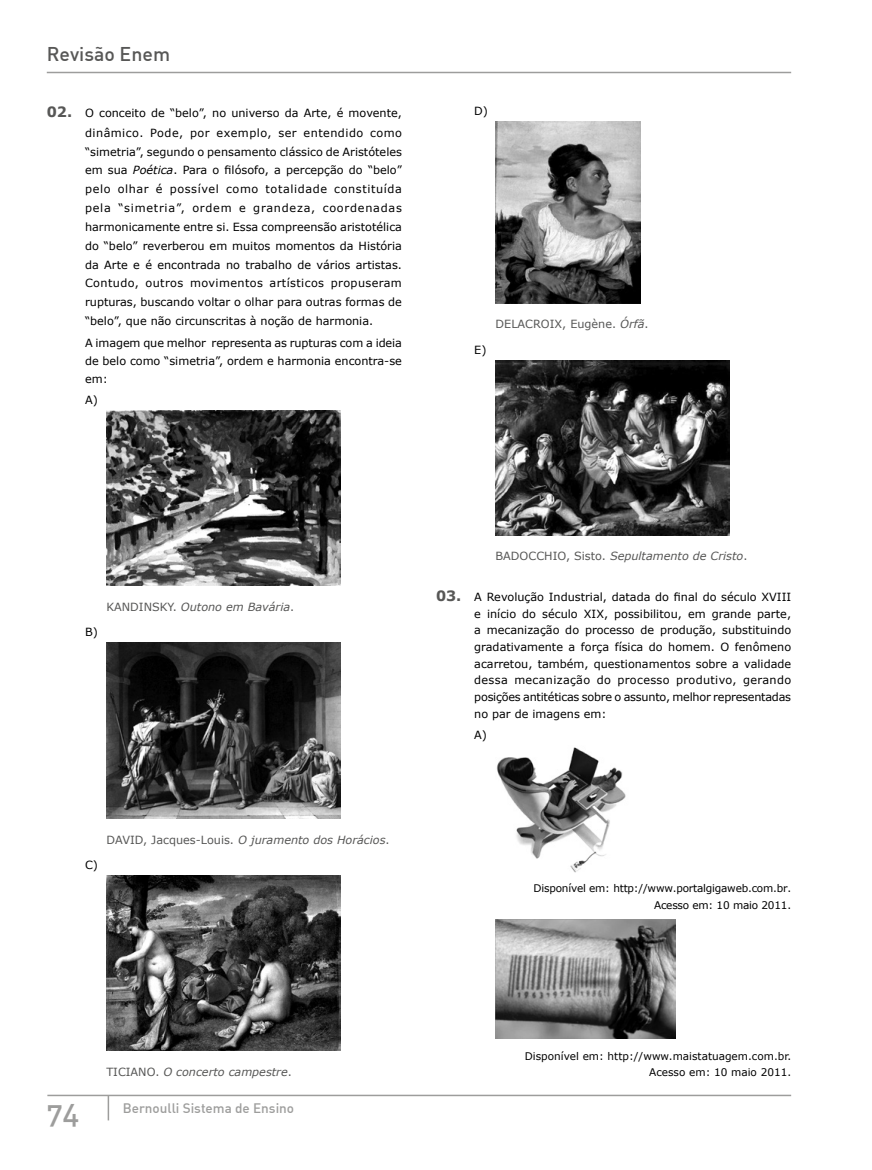
<style>
.page{position:relative;width:872px;height:1170px;background:#fff}
.page>*{position:absolute;margin:0;border:0;box-sizing:border-box;transform-origin:0 0}
.t1{font:500 30px "DIN Alternate";color:#9d9d9c}
.t2{font:500 19.5px "DIN";color:#575756}
.t3{font:500 13.5px "DIN Alternate";color:#9d9d9c}
.t4{font:11.25px/18.9px "Verdana";color:#000;text-align:justify}
.t5{font:italic 11.25px "Verdana";color:#575756}
.t6{font:11.25px "Verdana";color:#575756}
.t7{font:10.5px/16.6px "Verdana";letter-spacing:-.02em;color:#000;text-align:right}
.t8{font:10.5px/16.6px "Verdana";color:#000;text-align:right}
.s1{font-weight:700;font-size:14.25px;color:#575756}
.s2{font-style:italic}
.s3{font-style:normal}
</style>
<div class="page">
<hr style="left:47px;top:72px;width:744px;height:1px;background:#9d9d9c">
<svg style="left:108px;top:1096px;width:1px;height:24px"></svg>
<hr style="left:47px;top:1094px;width:744px;height:2px;background:#9d9d9c">
<img style="left:106px;top:411px;width:234px;height:174px">
<img style="left:106px;top:642px;width:234px;height:176px">
<img style="left:106px;top:875px;width:234px;height:175px">
<img style="left:495px;top:122px;width:145px;height:181px">
<img style="left:495px;top:360px;width:234px;height:175px">
<img style="left:496px;top:747px;width:130px;height:125px">
<img style="left:495px;top:919px;width:180px;height:119px">
<h2 class="t2" style="left:47px;top:41px;width:125px">Revisão Enem</h2>
<p class="t4" style="left:85px;top:104px;width:318px;text-indent:-38px"><span class="s1">02.</span> O conceito de “belo”, no universo da Arte, é movente, dinâmico. Pode, por exemplo, ser entendido como “simetria”, segundo o pensamento clássico de Aristóteles em sua <span class="s2">Poética</span>. Para o filósofo, a percepção do “belo” pelo olhar é possível como totalidade constituída pela “simetria”, ordem e grandeza, coordenadas harmonicamente entre si. Essa compreensão aristotélica do “belo” reverberou em muitos momentos da História da Arte e é encontrada no trabalho de vários artistas.<br>Contudo, outros movimentos artísticos propuseram rupturas, buscando voltar o olhar para outras formas de “belo”, que não circunscritas à noção de harmonia.</p>
<p class="t4" style="left:85px;top:334px;width:318px;line-height:18px">A imagem que melhor representa as rupturas com a ideia de belo como “simetria”, ordem e harmonia encontra-se em:</p>
<p class="t4" style="left:85px;top:390px;width:14px">A)</p>
<p class="t4" style="left:474px;top:101px;width:15px">D)</p>
<p class="t4" style="left:474px;top:340px;width:14px">E)</p>
<p class="t6" style="left:495px;top:316px;width:155px">DELACROIX, Eugène. <span class="s2">Órfã</span>.</p>
<p class="t4" style="left:85px;top:622px;width:14px">B)</p>
<p class="t5" style="left:106px;top:599px;width:189px"><span class="s3">KANDINSKY.</span> Outono em Bavária<span class="s3">.</span></p>
<p class="t4" style="left:85px;top:855px;width:14px">C)</p>
<p class="t6" style="left:106px;top:831px;width:285px">DAVID, Jacques-Louis. <span class="s2">O juramento dos Horácios</span>.</p>
<p class="t5" style="left:495px;top:548px;width:253px"><span class="s3">BADOCCHIO, Sisto.</span> Sepultamento de Cristo<span class="s3">.</span></p>
<p class="t4" style="left:474px;top:588px;width:318px;line-height:16.6px;text-indent:-38px"><span class="s1">03.</span> A Revolução Industrial, datada do final do século XVIII e início do século XIX, possibilitou, em grande parte, a mecanização do processo de produção, substituindo gradativamente a força física do homem. O fenômeno acarretou, também, questionamentos sobre a validade dessa mecanização do processo produtivo, gerando posições antitéticas sobre o assunto, melhor representadas no par de imagens em:</p>
<p class="t4" style="left:474px;top:725px;width:14px">A)</p>
<p class="t7" style="left:533px;top:879px;width:259px">Disponível em: http://www.portalgigaweb.com.br.<br>Acesso em: 10 maio 2011.</p>
<p class="t5" style="left:106px;top:1064px;width:187px"><span class="s3">TICIANO.</span> O concerto campestre<span class="s3">.</span></p>
<h1 class="t1" style="left:47px;top:1093px;width:34px">74</h1>
<p class="t3" style="left:123px;top:1099px;width:173px">Bernoulli Sistema de Ensino</p>
<p class="t8" style="left:525px;top:1047px;width:268px">Disponível em: http://www.maistatuagem.com.br.<br>Acesso em: 10 maio 2011.</p>
</div>
